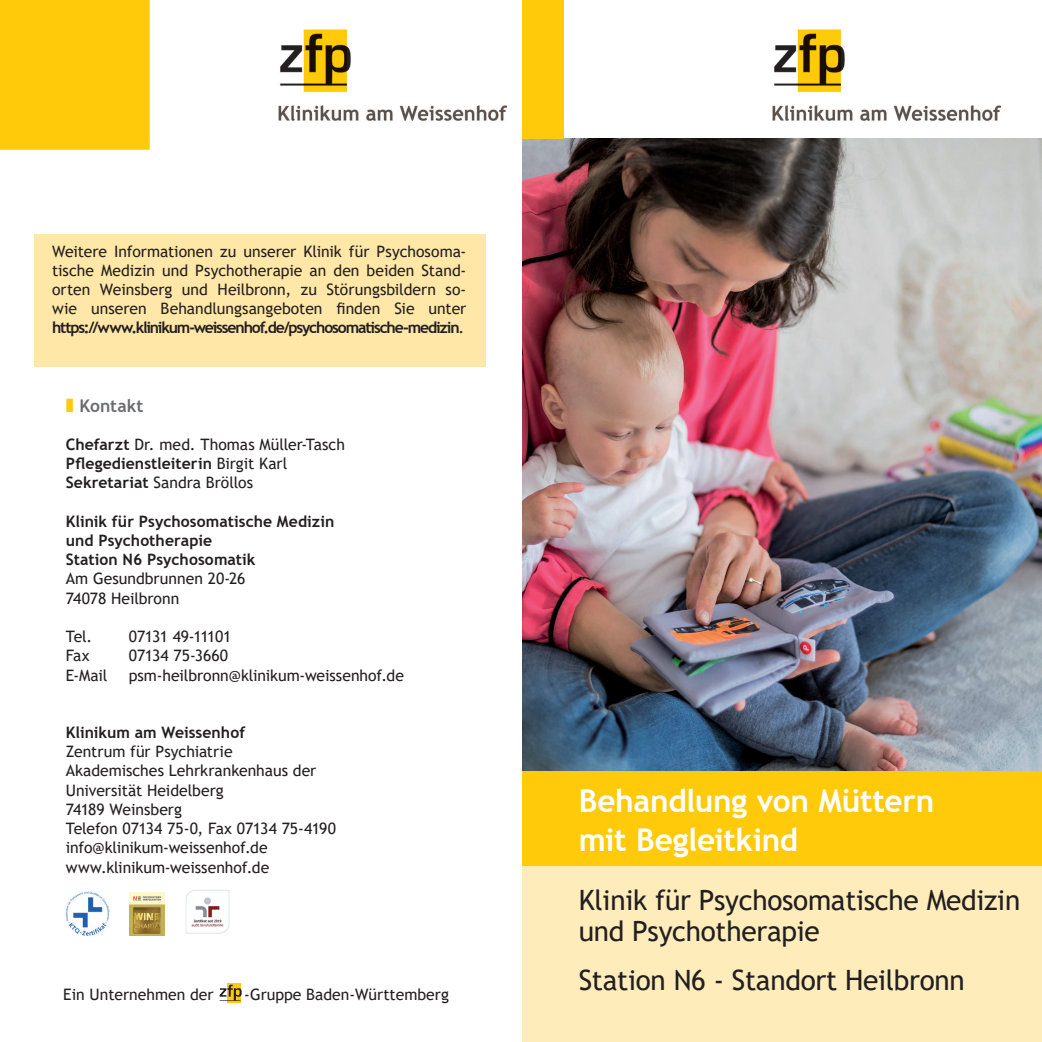
<style>
.page{position:relative;width:1042px;height:1042px;background:#fff}
.page>*{position:absolute;margin:0;border:0;box-sizing:border-box;transform-origin:0 0}
.t1{font:700 31.5px/38.5px "Trebuchet MS";letter-spacing:-.01em;color:#fff}
.t2{font:28px/31.5px "Trebuchet MS";letter-spacing:-.01em;color:#231f20}
.t3{font:700 17.5px "Trebuchet MS";letter-spacing:.005em;color:#6c6d70}
.t4{font:15.75px/19.2px "Trebuchet MS";color:#231f20}
.t5{font:700 15.75px/19.2px "Trebuchet MS";letter-spacing:.005em;color:#231f20}
.t6{font:15.75px "Trebuchet MS";letter-spacing:-.035em;color:#231f20}
.s1{font-weight:700}
</style>
<div class="page">
<div style="left:0;top:0;width:150px;height:150px;background:#feca0a"></div>
<img style="left:522px;top:139px;width:520px;height:631px">
<div style="left:522px;top:0;width:41px;height:139px;background:#feca0a"></div>
<div style="left:522px;top:799px;width:520px;height:243px;background:#feedbb"></div>
<div style="left:522px;top:771px;width:520px;height:95px;background:#feca0a"></div>
<img style="left:772px;top:29px;width:228px;height:92px">
<div style="left:227px;top:983px;width:13px;height:20px;background:#feca0a"></div>
<svg style="left:220px;top:984px;width:22px;height:17px"></svg>
<div style="left:35px;top:234px;width:451px;height:132px;background:#ffe7a7"></div>
<img style="left:278px;top:29px;width:229px;height:92px">
<img style="left:185px;top:890px;width:45px;height:44px">
<img style="left:65px;top:892px;width:44px;height:44px">
<img style="left:130px;top:892px;width:34px;height:43px">
<p class="t4" style="left:52px;top:242px;width:416px;text-align:justify">Weitere Informationen zu unserer Klinik für Psychosoma&shy;tische Medizin und Psychotherapie an den beiden Stand&shy;orten Weinsberg und Heilbronn, zu Störungsbildern so&shy;wie unseren Behandlungsangeboten finden Sie unter <span class="s1">https://www.klinikum-weissenhof.de/psychosomatische-medizin</span>.</p>
<p class="t3" style="left:80px;top:395px;width:65px">Kontakt</p>
<p class="t4" style="left:66px;top:435px;width:281px"><span class="s1">Chefarzt</span> Dr. med. Thomas Müller-Tasch<br><span class="s1">Pflegedienstleiterin</span> Birgit Karl<br><span class="s1">Sekretariat</span> Sandra Bröllos</p>
<p class="t5" style="left:66px;top:511px;width:270px">Klinik für Psychosomatische Medizin und Psychotherapie<br>Station N6 Psychosomatik</p>
<p class="t4" style="left:66px;top:569px;width:181px">Am Gesundbrunnen 20-26<br>74078 Heilbronn</p>
<p class="t4" style="left:66px;top:627px;width:28px">Tel.</p>
<p class="t6" style="left:129px;top:627px;width:104px">07131 49-11101</p>
<p class="t4" style="left:66px;top:646px;width:26px">Fax</p>
<p class="t4" style="left:129px;top:646px;width:101px">07134 75-3660</p>
<p class="t4" style="left:66px;top:665px;width:43px">E-Mail</p>
<p class="t4" style="left:129px;top:665px;width:277px">psm-heilbronn@klinikum-weissenhof.de</p>
<p class="t5" style="left:66px;top:722px;width:181px">Klinikum am Weissenhof</p>
<p class="t4" style="left:66px;top:741px;width:272px">Zentrum für Psychiatrie<br>Akademisches Lehrkrankenhaus der<br>Universität Heidelberg<br>74189 Weinsberg<br>Telefon 07134 75-0, Fax 07134 75-4190 info@klinikum-weissenhof.de www.klinikum-weissenhof.de</p>
<p class="t4" style="left:63px;top:984px;width:152px">Ein Unternehmen der</p>
<p class="t4" style="left:244px;top:984px;width:206px">-Gruppe Baden-Württemberg</p>
<h1 class="t1" style="left:579px;top:782px;width:357px">Behandlung von Müttern mit Begleitkind</h1>
<h2 class="t2" style="left:579px;top:884px;width:443px">Klinik für Psychosomatische Medizin und Psychotherapie</h2>
<h2 class="t2" style="left:579px;top:964px;width:387px">Station N6 - Standort Heilbronn</h2>
</div>
